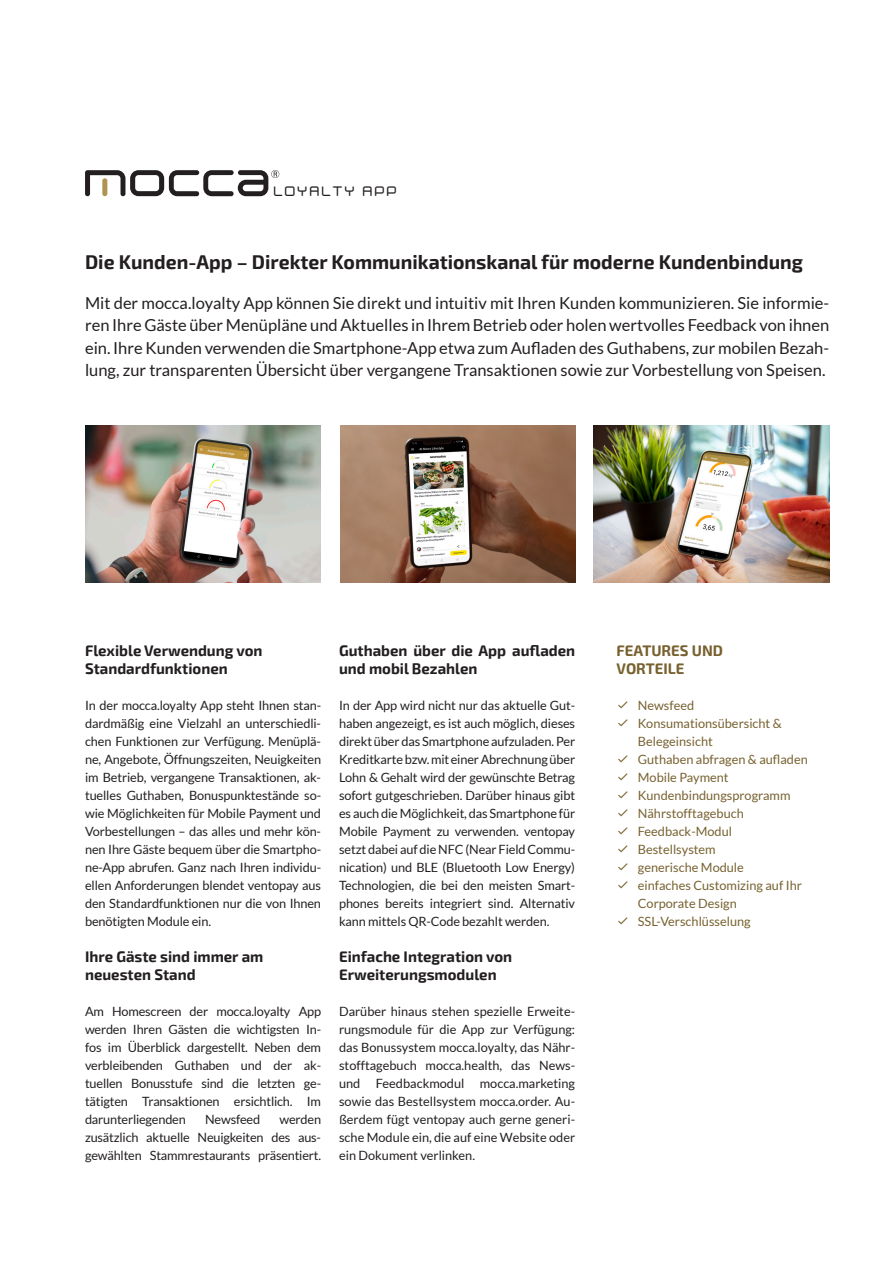
<style>
.page{position:relative;width:893px;height:1263px;background:#fff}
.page>*{position:absolute;margin:0;border:0;box-sizing:border-box;transform-origin:0 0}
.t1{font:700 19.5px "Exo 2";color:#231f20}
.t2{font:16.5px/22.5px "Lato";color:#231f20;text-align:justify}
.t3{font:700 15px/18px "Exo 2";color:#231f20}
.t4{font:700 15px/18px "Exo 2";color:#77612f}
.t5{font:12.75px/18px "Lato";letter-spacing:-.01em;color:#231f20;text-align:justify}
.t6{font:12.75px/18px "Lato";color:#77612f}
.t7{font:500 12px "Neogrey";letter-spacing:.15em;color:#231f20}
</style>
<div class="page">
<img style="left:85px;top:425px;width:236px;height:157px">
<img style="left:340px;top:425px;width:236px;height:157px">
<img style="left:594px;top:425px;width:235px;height:157px">
<svg style="left:85px;top:170px;width:194px;height:26px"></svg>
<p class="t7" style="left:274px;top:184px;width:125px">LOYALTY APP</p>
<h1 class="t1" style="left:85px;top:251px;width:720px">Die Kunden-App – Direkter Kommunikationskanal für moderne Kundenbindung</h1>
<p class="t2" style="left:85px;top:291px;width:746px">Mit der mocca.loyalty App können Sie direkt und intuitiv mit Ihren Kunden kommunizieren. Sie informie&shy;ren Ihre Gäste über Menüpläne und Aktuelles in Ihrem Betrieb oder holen wertvolles Feedback von ihnen ein. Ihre Kunden verwenden die Smartphone-App etwa zum Aufladen des Guthabens, zur mobilen Bezah&shy;lung, zur transparenten Übersicht über vergangene Transaktionen sowie zur Vorbestellung von Speisen.</p>
<p class="t3" style="left:85px;top:642px;width:179px">Flexible Verwendung von<br>Standardfunktionen</p>
<p class="t5" style="left:85px;top:696px;width:238px">In der mocca.loyalty App steht Ihnen stan&shy;dardmäßig eine Vielzahl an unterschiedli&shy;chen Funktionen zur Verfügung. Menüplä&shy;ne, Angebote, Öffnungszeiten, Neuigkeiten im Betrieb, vergangene Transaktionen, ak&shy;tuelles Guthaben, Bonuspunktestände so&shy;wie Möglichkeiten für Mobile Payment und Vorbestellungen – das alles und mehr kön&shy;nen Ihre Gäste bequem über die Smartpho&shy;ne-App abrufen. Ganz nach Ihren individu&shy;ellen Anforderungen blendet ventopay aus den Standardfunktionen nur die von Ihnen benötigten Module ein.</p>
<p class="t3" style="left:85px;top:948px;width:180px">Ihre Gäste sind immer am neuesten Stand</p>
<p class="t5" style="left:85px;top:1002px;width:238px">Am Homescreen der mocca.loyalty App werden Ihren Gästen die wichtigsten In&shy;fos im Überblick dargestellt. Neben dem verbleibenden Guthaben und der ak&shy;tuellen Bonusstufe sind die letzten ge&shy;tätigten Transaktionen ersichtlich. Im darunterliegenden</p>
<p class="t5" style="left:85px;top:1110px;width:238px;text-indent:195px">werden zusätzlich aktuelle Neuigkeiten des aus&shy;gewählten Stammrestaurants präsentiert.</p>
<p class="t5" style="left:205px;top:1110px;width:57px">Newsfeed</p>
<p class="t3" style="left:339px;top:642px;width:238px">Guthaben über die App aufladen und mobil Bezahlen</p>
<p class="t5" style="left:339px;top:696px;width:238px">In der App wird nicht nur das aktuelle Gut&shy;haben angezeigt, es ist auch möglich, dieses direkt über das Smartphone aufzuladen. Per Kreditkarte bzw. mit einer Abrechnung über Lohn &amp; Gehalt wird der gewünschte Betrag sofort gutgeschrieben. Darüber hinaus gibt es auch die Möglichkeit, das Smartphone für Mobile Payment zu verwenden. ventopay setzt dabei auf die NFC (Near Field Commu&shy;nication) und BLE (Bluetooth Low Energy)<br>Technologien, die bei den meisten Smart&shy;phones bereits integriert sind. Alternativ kann mittels QR-Code bezahlt werden.</p>
<p class="t3" style="left:339px;top:948px;width:175px">Einfache Integration von<br>Erweiterungsmodulen</p>
<p class="t5" style="left:339px;top:1002px;width:238px">Darüber hinaus stehen spezielle Erweite&shy;rungsmodule für die App zur Verfügung: das Bonussystem mocca.loyalty, das Nähr&shy;stofftagebuch mocca.health, das News&shy;und Feedbackmodul mocca.marketing sowie das Bestellsystem mocca.order. Au&shy;ßerdem fügt ventopay auch gerne generi&shy;sche Module ein, die auf eine Website oder ein Dokument verlinken.</p>
<p class="t4" style="left:617px;top:642px;width:108px">FEATURES UND<br>VORTEILE</p>
<p class="t6" style="left:638px;top:696px;width:172px">Newsfeed<br>Konsumationsübersicht &amp;<br>Belegeinsicht<br>Guthaben abfragen &amp; aufladen<br>Mobile Payment<br>Kundenbindungsprogramm<br>Nährstofftagebuch<br>Feedback-Modul<br>Bestellsystem<br>generische Module<br>einfaches Customizing auf Ihr<br>Corporate Design<br>SSL-Verschlüsselung</p>
</div>
